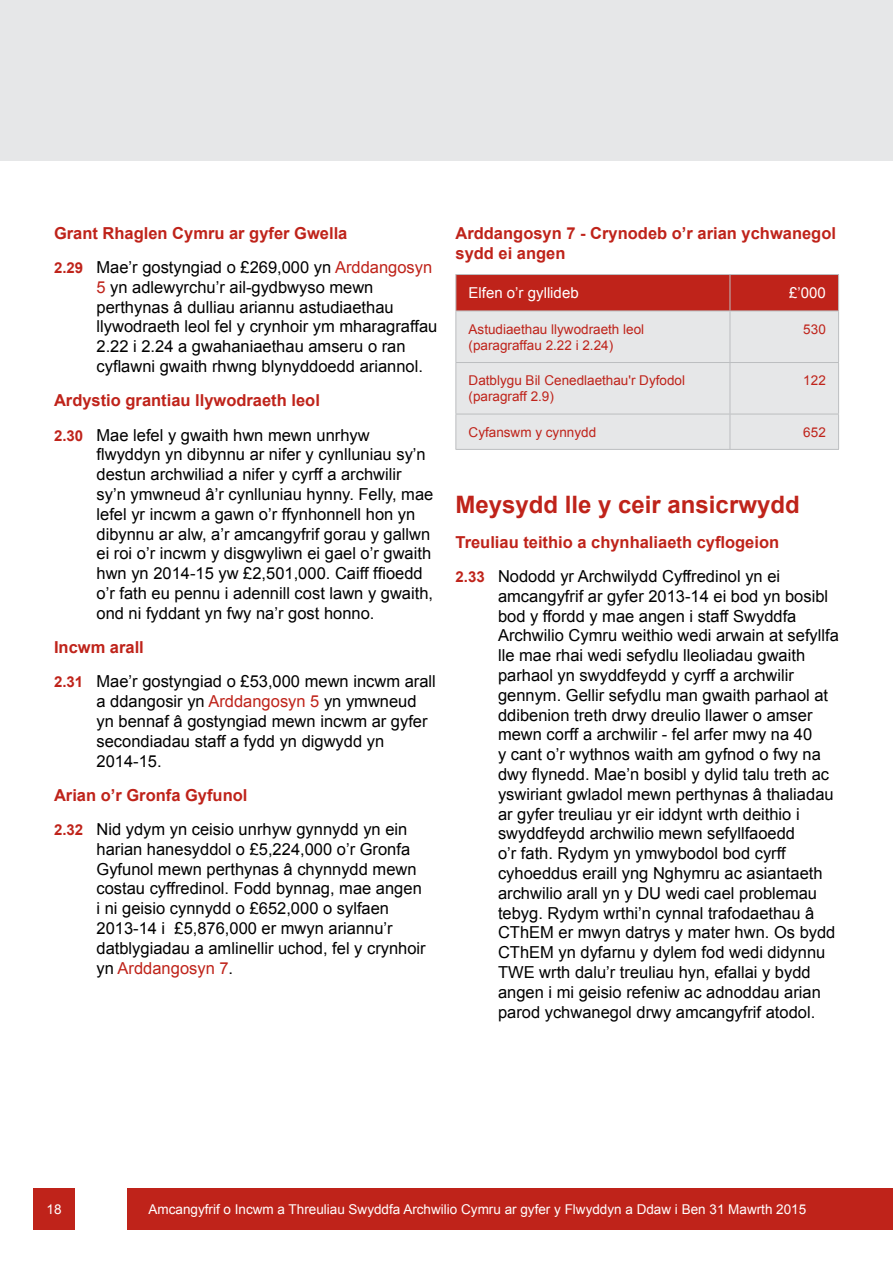
<style>
.page{position:relative;width:893px;height:1263px;background:#fff}
.page>*{position:absolute;margin:0;border:0;box-sizing:border-box;transform-origin:0 0}
.t1{font:700 24px "Arial";color:#bf231a}
.t2{font:16.5px/19.8px "Arial";color:#000}
.t3{font:700 16.5px/34.2px "Arial";color:#bf231a}
.t4{font:15px "Arial";color:#fff}
.t5{font:13.5px/16.2px "Arial";color:#bf231a}
.t6{font:13.5px "Arial";color:#fff}
.s1{font-size:15px}
.s2{font-weight:400;color:#000}
.s3{font-weight:400}
.s4{color:#bf231a}
.s5{font-weight:700;color:#bf231a}
.s6{font-weight:700;font-size:15px;color:#bf231a}
</style>
<div class="page">
<div style="left:0;top:0;width:893px;height:161px;background:#e6e7e8"></div>
<div style="left:127px;top:1188px;width:766px;height:41px;background:#bf231a"></div>
<div style="left:33px;top:1188px;width:42px;height:41px;background:#bf231a"></div>
<div style="left:456px;top:275px;width:382px;height:36px;background:#bf231a"></div>
<div style="left:456px;top:312px;width:382px;height:137px;background:#e6e7e8"></div>
<hr style="left:455px;top:274px;width:275px;height:1px;background:#bcbec0">
<hr style="left:455px;top:275px;width:1px;height:36px;background:#bcbec0">
<hr style="left:730px;top:274px;width:109px;height:1px;background:#bcbec0">
<hr style="left:730px;top:275px;width:1px;height:36px;background:#bcbec0">
<hr style="left:838px;top:275px;width:1px;height:36px;background:#bcbec0">
<hr style="left:455px;top:311px;width:275px;height:1px;background:#bcbec0">
<hr style="left:455px;top:311px;width:1px;height:51px;background:#bcbec0">
<hr style="left:730px;top:311px;width:109px;height:1px;background:#bcbec0">
<hr style="left:730px;top:311px;width:1px;height:51px;background:#bcbec0">
<hr style="left:838px;top:311px;width:1px;height:51px;background:#bcbec0">
<hr style="left:455px;top:362px;width:275px;height:1px;background:#bcbec0">
<hr style="left:455px;top:363px;width:1px;height:51px;background:#bcbec0">
<hr style="left:730px;top:362px;width:109px;height:1px;background:#bcbec0">
<hr style="left:730px;top:363px;width:1px;height:51px;background:#bcbec0">
<hr style="left:838px;top:363px;width:1px;height:51px;background:#bcbec0">
<hr style="left:455px;top:414px;width:275px;height:1px;background:#bcbec0">
<hr style="left:455px;top:414px;width:1px;height:35px;background:#bcbec0">
<hr style="left:730px;top:414px;width:109px;height:1px;background:#bcbec0">
<hr style="left:730px;top:414px;width:1px;height:35px;background:#bcbec0">
<hr style="left:838px;top:414px;width:1px;height:35px;background:#bcbec0">
<hr style="left:455px;top:449px;width:275px;height:1px;background:#bcbec0">
<hr style="left:730px;top:449px;width:109px;height:1px;background:#bcbec0">
<p class="t3" style="left:54px;top:216px;width:380px">Grant Rhaglen Cymru ar gyfer Gwella<br><span class="s1">2.29</span> <span class="s2">Mae’r gostyngiad o £269,000 yn</span> <span class="s3">Arddangosyn</span></p>
<p class="t2" style="left:97px;top:277px;width:342px"><span class="s4">5</span> yn adlewyrchu’r ail-gydbwyso mewn perthynas â dulliau ariannu astudiaethau llywodraeth leol fel y crynhoir ym mharagraffau 2.22 i 2.24 a gwahaniaethau amseru o ran cyflawni gwaith rhwng blynyddoedd ariannol.</p>
<p class="t3" style="left:54px;top:384px;width:317px">Ardystio grantiau llywodraeth leol<br><span class="s1">2.30</span> <span class="s2">Mae lefel y gwaith hwn mewn unrhyw</span></p>
<p class="t2" style="left:97px;top:445px;width:338px">flwyddyn yn dibynnu ar nifer y cynlluniau sy’n destun archwiliad a nifer y cyrff a archwilir sy’n ymwneud â’r cynlluniau hynny. Felly, mae lefel yr incwm a gawn o’r ffynhonnell hon yn dibynnu ar alw, a’r amcangyfrif gorau y gallwn ei roi o’r incwm y disgwyliwn ei gael o’r gwaith hwn yn 2014-15 yw £2,501,000. Caiff ffioedd o’r fath eu pennu i adennill cost lawn y gwaith, ond ni fyddant yn fwy na’r gost honno.</p>
<p class="t2" style="left:54px;top:630px;width:383px;line-height:34.2px"><span class="s5">Incwm arall<br></span><span class="s6">2.31</span> Mae’r gostyngiad o £53,000 mewn incwm arall</p>
<p class="t2" style="left:97px;top:692px;width:333px">a ddangosir yn <span class="s4">Arddangosyn 5</span> yn ymwneud yn bennaf â gostyngiad mewn incwm ar gyfer secondiadau staff a fydd yn digwydd yn<br>2014-15.</p>
<p class="t2" style="left:54px;top:778px;width:355px;line-height:34.2px"><span class="s5">Arian o’r Gronfa Gyfunol<br></span><span class="s6">2.32</span> Nid ydym yn ceisio unrhyw gynnydd yn ein</p>
<p class="t2" style="left:97px;top:839px;width:331px">harian hanesyddol o £5,224,000 o’r Gronfa Gyfunol mewn perthynas â chynnydd mewn costau cyffredinol. Fodd bynnag, mae angen i ni geisio cynnydd o £652,000 o sylfaen 2013-14 i £5,876,000 er mwyn ariannu’r datblygiadau a amlinellir uchod, fel y crynhoir yn <span class="s4">Arddangosyn 7</span>.</p>
<p class="t3" style="left:455px;top:224px;width:382px;line-height:19.8px">Arddangosyn 7 - Crynodeb o’r arian ychwanegol sydd ei angen</p>
<p class="t4" style="left:469px;top:283px;width:112px">Elfen o’r gyllideb</p>
<p class="t4" style="left:789px;top:283px;width:38px">£’000</p>
<p class="t5" style="left:469px;top:321px;width:177px">Astudiaethau llywodraeth leol (paragraffau 2.22 i 2.24)</p>
<p class="t5" style="left:803px;top:321px;width:24px">530</p>
<p class="t5" style="left:469px;top:372px;width:218px">Datblygu Bil Cenedlaethau'r Dyfodol (paragraff 2.9)</p>
<p class="t5" style="left:803px;top:372px;width:24px">122</p>
<p class="t5" style="left:469px;top:424px;width:129px">Cyfanswm y cynnydd</p>
<p class="t5" style="left:803px;top:424px;width:24px">652</p>
<h1 class="t1" style="left:455px;top:489px;width:346px">Meysydd lle y ceir ansicrwydd</h1>
<p class="t3" style="left:455px;top:525px;width:326px">Treuliau teithio a chynhaliaeth cyflogeion<br><span class="s1">2.33</span> <span class="s2">Nododd yr Archwilydd Cyffredinol yn ei</span></p>
<p class="t2" style="left:498px;top:586px;width:342px">amcangyfrif ar gyfer 2013-14 ei bod yn bosibl bod y ffordd y mae angen i staff Swyddfa Archwilio Cymru weithio wedi arwain at sefyllfa lle mae rhai wedi sefydlu lleoliadau gwaith parhaol yn swyddfeydd y cyrff a archwilir gennym. Gellir sefydlu man gwaith parhaol at ddibenion treth drwy dreulio llawer o amser mewn corff a archwilir - fel arfer mwy na 40<br>y cant o’r wythnos waith am gyfnod o fwy na dwy flynedd. Mae’n bosibl y dylid talu treth ac yswiriant gwladol mewn perthynas â thaliadau ar gyfer treuliau yr eir iddynt wrth deithio i swyddfeydd archwilio mewn sefyllfaoedd<br>o’r fath. Rydym yn ymwybodol bod cyrff cyhoeddus eraill yng Nghymru ac asiantaeth archwilio arall yn y DU wedi cael problemau tebyg. Rydym wrthi’n cynnal trafodaethau â CThEM er mwyn datrys y mater hwn. Os bydd CThEM yn dyfarnu y dylem fod wedi didynnu TWE wrth dalu’r treuliau hyn, efallai y bydd angen i mi geisio refeniw ac adnoddau arian parod ychwanegol drwy amcangyfrif atodol.</p>
<p class="t6" style="left:46px;top:1200px;width:17px">18</p>
<p class="t6" style="left:149px;top:1200px;width:659px">Amcangyfrif o Incwm a Threuliau Swyddfa Archwilio Cymru ar gyfer y Flwyddyn a Ddaw i Ben 31 Mawrth 2015</p>
</div>
